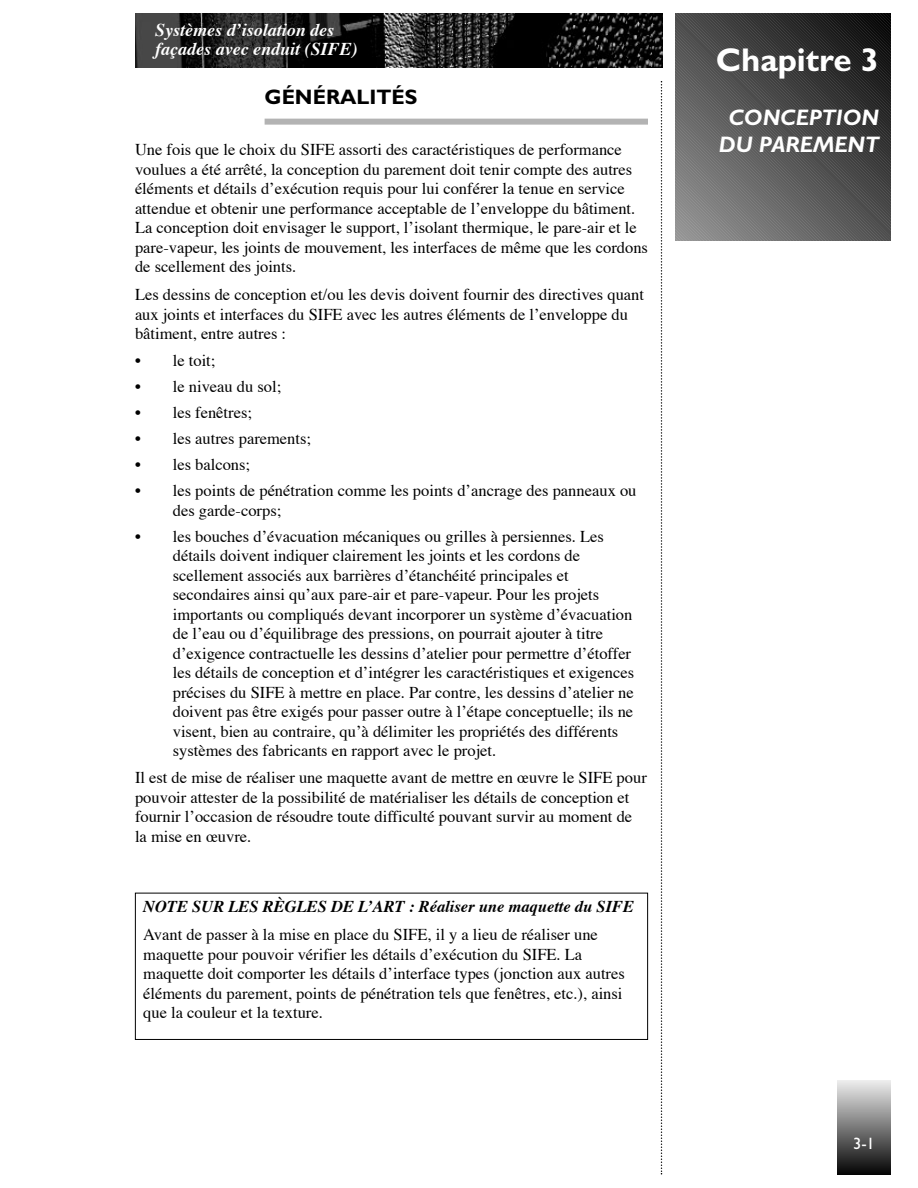
<style>
.page{position:relative;width:918px;height:1188px;background:#fff}
.page>*{position:absolute;margin:0;border:0;box-sizing:border-box;transform-origin:0 0}
.t1{font:700 33px "Gill Sans";color:#fff}
.t2{font:italic 700 22.5px/27px "Gill Sans";color:#fff;text-align:center}
.t3{font:700 21px "Gill Sans";color:#000}
.t4{font:italic 700 18px/19.5px "Times";color:#fff}
.t5{font:16.5px/19.5px "Times";color:#000}
.t6{font:italic 700 16.5px "Times";color:#000}
.t7{font:16.5px "Gill Sans";color:#fff}
</style>
<div class="page">
<svg style="left:661px;top:81px;width:1px;height:1093px"></svg>
<svg style="left:675px;top:13px;width:216px;height:228px;background:#525252"></svg>
<hr style="left:837px;top:1174px;width:54px;height:1px;background:#050505">
<hr style="left:837px;top:1173px;width:54px;height:1px;background:#070707">
<hr style="left:837px;top:1172px;width:54px;height:1px;background:#0a0a0a">
<hr style="left:837px;top:1171px;width:54px;height:1px;background:#0c0c0c">
<hr style="left:837px;top:1170px;width:54px;height:1px;background:#0f0f0f">
<hr style="left:837px;top:1169px;width:54px;height:1px;background:#111">
<hr style="left:837px;top:1168px;width:54px;height:1px;background:#141414">
<hr style="left:837px;top:1167px;width:54px;height:1px;background:#161616">
<hr style="left:837px;top:1166px;width:54px;height:1px;background:#191919">
<hr style="left:837px;top:1165px;width:54px;height:1px;background:#1b1b1b">
<hr style="left:837px;top:1164px;width:54px;height:1px;background:#1e1e1e">
<hr style="left:837px;top:1163px;width:54px;height:1px;background:#202020">
<hr style="left:837px;top:1162px;width:54px;height:1px;background:#232323">
<hr style="left:837px;top:1161px;width:54px;height:1px;background:#252525">
<hr style="left:837px;top:1160px;width:54px;height:1px;background:#282828">
<hr style="left:837px;top:1159px;width:54px;height:1px;background:#2a2a2a">
<hr style="left:837px;top:1158px;width:54px;height:1px;background:#2d2d2d">
<hr style="left:837px;top:1157px;width:54px;height:1px;background:#2f2f2f">
<hr style="left:837px;top:1156px;width:54px;height:1px;background:#323232">
<hr style="left:837px;top:1155px;width:54px;height:1px;background:#343434">
<hr style="left:837px;top:1154px;width:54px;height:1px;background:#373737">
<hr style="left:837px;top:1153px;width:54px;height:1px;background:#393939">
<hr style="left:837px;top:1152px;width:54px;height:1px;background:#3c3c3c">
<hr style="left:837px;top:1151px;width:54px;height:1px;background:#3e3e3e">
<hr style="left:837px;top:1150px;width:54px;height:1px;background:#414141">
<hr style="left:837px;top:1149px;width:54px;height:1px;background:#434343">
<hr style="left:837px;top:1148px;width:54px;height:1px;background:#464646">
<hr style="left:837px;top:1147px;width:54px;height:1px;background:#484848">
<hr style="left:837px;top:1146px;width:54px;height:1px;background:#4b4b4b">
<hr style="left:837px;top:1145px;width:54px;height:1px;background:#4d4d4d">
<hr style="left:837px;top:1144px;width:54px;height:1px;background:#505050">
<hr style="left:837px;top:1143px;width:54px;height:1px;background:#525252">
<hr style="left:837px;top:1142px;width:54px;height:1px;background:#555">
<hr style="left:837px;top:1141px;width:54px;height:1px;background:#575757">
<hr style="left:837px;top:1140px;width:54px;height:1px;background:#5a5a5a">
<hr style="left:837px;top:1139px;width:54px;height:1px;background:#5c5c5c">
<hr style="left:837px;top:1138px;width:54px;height:1px;background:#5f5f5f">
<hr style="left:837px;top:1137px;width:54px;height:1px;background:#616161">
<hr style="left:837px;top:1136px;width:54px;height:1px;background:#646464">
<hr style="left:837px;top:1135px;width:54px;height:1px;background:#666">
<hr style="left:837px;top:1134px;width:54px;height:1px;background:#696969">
<hr style="left:837px;top:1133px;width:54px;height:1px;background:#6b6b6b">
<hr style="left:837px;top:1132px;width:54px;height:1px;background:#6e6e6e">
<hr style="left:837px;top:1131px;width:54px;height:1px;background:#707070">
<hr style="left:837px;top:1130px;width:54px;height:1px;background:#737373">
<hr style="left:837px;top:1129px;width:54px;height:1px;background:#757575">
<hr style="left:837px;top:1128px;width:54px;height:1px;background:#787878">
<hr style="left:837px;top:1127px;width:54px;height:1px;background:#7a7a7a">
<hr style="left:837px;top:1126px;width:54px;height:1px;background:#7d7d7d">
<hr style="left:837px;top:1125px;width:54px;height:1px;background:#7f7f7f">
<hr style="left:837px;top:1124px;width:54px;height:1px;background:#828282">
<hr style="left:837px;top:1123px;width:54px;height:1px;background:#848484">
<hr style="left:837px;top:1122px;width:54px;height:1px;background:#878787">
<hr style="left:837px;top:1121px;width:54px;height:1px;background:#898989">
<hr style="left:837px;top:1120px;width:54px;height:1px;background:#8c8c8c">
<hr style="left:837px;top:1119px;width:54px;height:1px;background:#8e8e8e">
<hr style="left:837px;top:1118px;width:54px;height:1px;background:#919191">
<hr style="left:837px;top:1117px;width:54px;height:1px;background:#939393">
<hr style="left:837px;top:1116px;width:54px;height:1px;background:#969696">
<hr style="left:837px;top:1115px;width:54px;height:1px;background:#989898">
<hr style="left:837px;top:1114px;width:54px;height:1px;background:#9b9b9b">
<hr style="left:837px;top:1113px;width:54px;height:1px;background:#9d9d9d">
<hr style="left:837px;top:1112px;width:54px;height:1px;background:#a0a0a0">
<hr style="left:837px;top:1111px;width:54px;height:1px;background:#a2a2a2">
<hr style="left:837px;top:1110px;width:54px;height:1px;background:#a4a4a4">
<hr style="left:837px;top:1109px;width:54px;height:1px;background:#a6a6a6">
<hr style="left:837px;top:1108px;width:54px;height:1px;background:#a9a9a9">
<hr style="left:837px;top:1107px;width:54px;height:1px;background:#ababab">
<hr style="left:837px;top:1106px;width:54px;height:1px;background:#aeaeae">
<hr style="left:837px;top:1105px;width:54px;height:1px;background:#b0b0b0">
<hr style="left:837px;top:1104px;width:54px;height:1px;background:#b3b3b3">
<hr style="left:837px;top:1103px;width:54px;height:1px;background:#b5b5b5">
<hr style="left:837px;top:1102px;width:54px;height:1px;background:#b8b8b8">
<hr style="left:837px;top:1101px;width:54px;height:1px;background:#bababa">
<hr style="left:837px;top:1100px;width:54px;height:1px;background:#bdbdbd">
<hr style="left:837px;top:1099px;width:54px;height:1px;background:#bfbfbf">
<hr style="left:837px;top:1098px;width:54px;height:1px;background:#c2c2c2">
<hr style="left:837px;top:1097px;width:54px;height:1px;background:#c4c4c4">
<hr style="left:837px;top:1096px;width:54px;height:1px;background:#c7c7c7">
<hr style="left:837px;top:1095px;width:54px;height:1px;background:#c9c9c9">
<hr style="left:837px;top:1094px;width:54px;height:1px;background:#ccc">
<hr style="left:837px;top:1093px;width:54px;height:1px;background:#cecece">
<hr style="left:837px;top:1092px;width:54px;height:1px;background:#d1d1d1">
<hr style="left:837px;top:1091px;width:54px;height:1px;background:#d3d3d3">
<hr style="left:837px;top:1090px;width:54px;height:1px;background:#d6d6d6">
<hr style="left:837px;top:1089px;width:54px;height:1px;background:#d8d8d8">
<hr style="left:837px;top:1088px;width:54px;height:1px;background:#dbdbdb">
<hr style="left:837px;top:1087px;width:54px;height:1px;background:#ddd">
<hr style="left:837px;top:1086px;width:54px;height:1px;background:#e0e0e0">
<hr style="left:837px;top:1085px;width:54px;height:1px;background:#e2e2e2">
<hr style="left:837px;top:1084px;width:54px;height:1px;background:#e5e5e5">
<hr style="left:837px;top:1083px;width:54px;height:1px;background:#e7e7e7">
<hr style="left:837px;top:1082px;width:54px;height:1px;background:#eaeaea">
<hr style="left:837px;top:1081px;width:54px;height:1px;background:#ececec">
<hr style="left:837px;top:1080px;width:54px;height:1px;background:#efefef">
<div style="left:265px;top:119px;width:383px;height:6px;background:#b3b3b3"></div>
<img style="left:135px;top:14px;width:528px;height:53px">
<div style="left:135px;top:893px;width:513px;height:147px;border:1px solid #000"></div>
<p class="t4" style="left:155px;top:22px;width:204px">Systèmes d’isolation des façades avec enduit (SIFE)</p>
<p class="t3" style="left:265px;top:90px;width:155px">GÉNÉRALITÉS</p>
<p class="t5" style="left:135px;top:141px;width:515px">Une fois que le choix du SIFE assorti des caractéristiques de performance voulues a été arrêté, la conception du parement doit tenir compte des autres éléments et détails d’exécution requis pour lui conférer la tenue en service attendue et obtenir une performance acceptable de l’enveloppe du bâtiment.<br>La conception doit envisager le support, l’isolant thermique, le pare-air et le pare-vapeur, les joints de mouvement, les interfaces de même que les cordons de scellement des joints.</p>
<p class="t5" style="left:135px;top:286px;width:511px">Les dessins de conception et/ou les devis doivent fournir des directives quant aux joints et interfaces du SIFE avec les autres éléments de l’enveloppe du bâtiment, entre autres :</p>
<p class="t5" style="left:135px;top:352px;width:82px">• le toit;</p>
<p class="t5" style="left:135px;top:378px;width:148px">• le niveau du sol;</p>
<p class="t5" style="left:135px;top:404px;width:119px">• les fenêtres;</p>
<p class="t5" style="left:135px;top:430px;width:178px">• les autres parements;</p>
<p class="t5" style="left:135px;top:456px;width:117px">• les balcons;</p>
<p class="t5" style="left:173px;top:482px;width:465px;text-indent:-38px">• les points de pénétration comme les points d’ancrage des panneaux ou des garde-corps;</p>
<p class="t5" style="left:173px;top:528px;width:463px;text-indent:-38px">• les bouches d’évacuation mécaniques ou grilles à persiennes. Les détails doivent indiquer clairement les joints et les cordons de scellement associés aux barrières d’étanchéité principales et secondaires ainsi qu’aux pare-air et pare-vapeur. Pour les projets importants ou compliqués devant incorporer un système d’évacuation de l’eau ou d’équilibrage des pressions, on pourrait ajouter à titre d’exigence contractuelle les dessins d’atelier pour permettre d’étoffer les détails de conception et d’intégrer les caractéristiques et exigences précises du SIFE à mettre en place. Par contre, les dessins d’atelier ne doivent pas être exigés pour passer outre à l’étape conceptuelle; ils ne visent, bien au contraire, qu’à délimiter les propriétés des différents systèmes des fabricants en rapport avec le projet.</p>
<p class="t5" style="left:135px;top:769px;width:513px">Il est de mise de réaliser une maquette avant de mettre en œuvre le SIFE pour pouvoir attester de la possibilité de matérialiser les détails de conception et fournir l’occasion de résoudre toute difficulté pouvant survir au moment de la mise en œuvre.</p>
<p class="t6" style="left:143px;top:900px;width:492px">NOTE SUR LES RÈGLES DE L’ART : Réaliser une maquette du SIFE</p>
<p class="t5" style="left:143px;top:927px;width:483px">Avant de passer à la mise en place du SIFE, il y a lieu de réaliser une maquette pour pouvoir vérifier les détails d’exécution du SIFE. La maquette doit comporter les détails d’interface types (jonction aux autres éléments du parement, points de pénétration tels que fenêtres, etc.), ainsi que la couleur et la texture.</p>
<h1 class="t1" style="left:716px;top:49px;width:165px">Chapitre 3</h1>
<h2 class="t2" style="left:719px;top:106px;width:162px">CONCEPTION<br>DU PAREMENT</h2>
<p class="t7" style="left:853px;top:1138px;width:23px">3-1</p>
</div>
